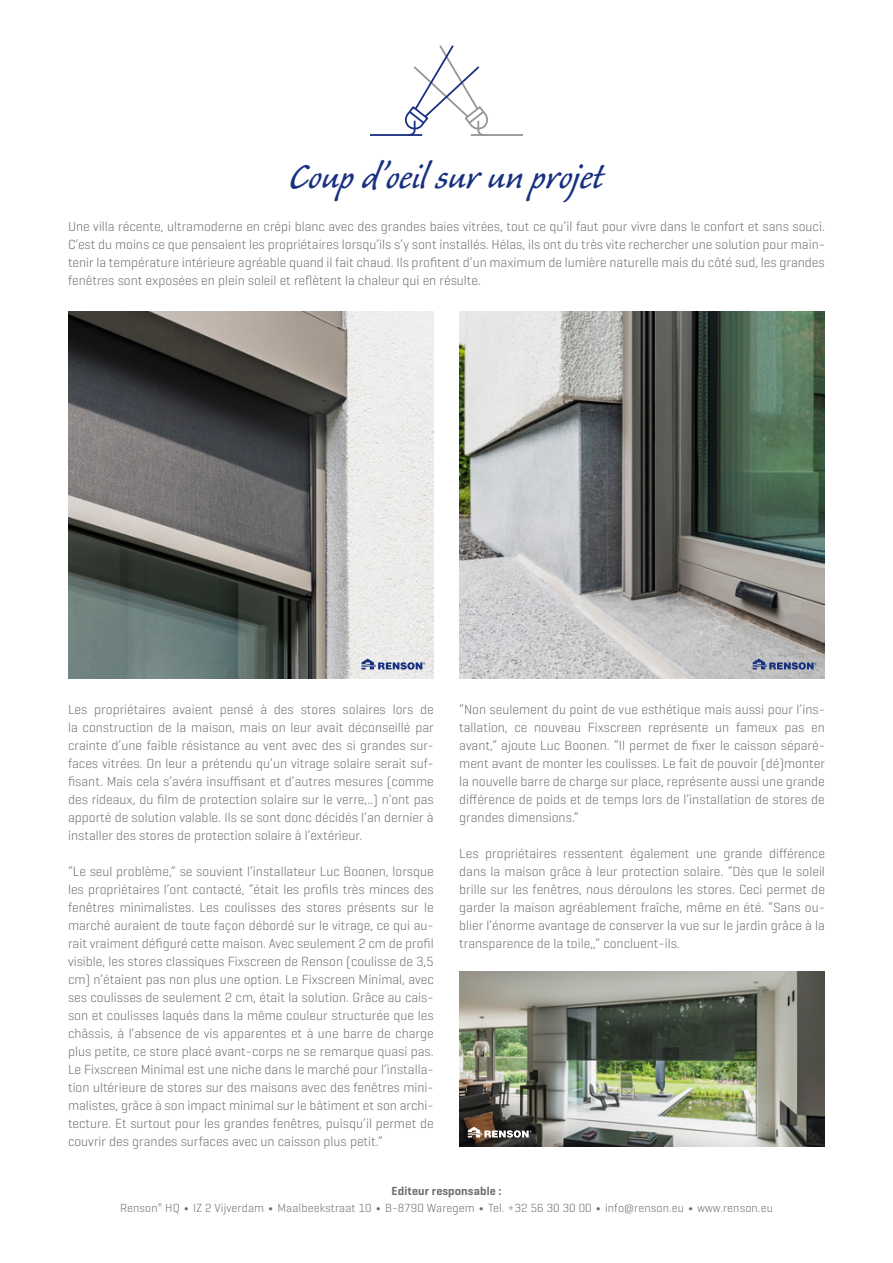
<style>
.page{position:relative;width:893px;height:1263px;background:#fff}
.page>*{position:absolute;margin:0;border:0;box-sizing:border-box;transform-origin:0 0}
.Titel_blauw_light{font:45px "Caliban Std";color:#183181}
.Text_Body{font:300 13.5px/18px "Geogrotesque";color:#6c6d70;text-align:justify}
.Text_Body-2{font:300 12px "Geogrotesque";letter-spacing:.01em;color:#6c6d70}
.Text_Body-3{font:600 12px "Geogrotesque";letter-spacing:.01em;color:#6c6d70}
.s1{font-family:"Helvetica Neue LT Std";font-weight:400;font-size:9px}
</style>
<div class="page">
<img style="left:459px;top:972px;width:366px;height:174px">
<svg style="left:370px;top:45px;width:153px;height:91px"></svg>
<img style="left:459px;top:311px;width:366px;height:367px">
<svg style="left:753px;top:659px;width:63px;height:11px"></svg>
<img style="left:68px;top:311px;width:366px;height:367px">
<svg style="left:361px;top:659px;width:64px;height:11px"></svg>
<svg style="left:468px;top:1127px;width:63px;height:11px"></svg>
<p class="Titel_blauw_light" style="left:289px;top:154px;width:315px">Coup d’oeil sur un projet</p>
<p class="Text_Body" style="left:68px;top:217px;width:758px">Une villa récente, ultramoderne en crépi blanc avec des grandes baies vitrées, tout ce qu’il faut pour vivre dans le confort et sans souci.<br>C’est du moins ce que pensaient les propriétaires lorsqu’ils s’y sont installés. Hélas, ils ont du très vite rechercher une solution pour main&shy;tenir la température intérieure agréable quand il fait chaud. Ils profitent d’un maximum de lumière naturelle mais du côté sud, les grandes fenêtres sont exposées en plein soleil et reflètent la chaleur qui en résulte.</p>
<p class="Text_Body" style="left:68px;top:700px;width:367px">Les propriétaires avaient pensé à des stores solaires lors de la construction de la maison, mais on leur avait déconseillé par crainte d’une faible résistance au vent avec des si grandes sur&shy;faces vitrées. On leur a prétendu qu’un vitrage solaire serait suf&shy;fisant. Mais cela s’avéra insuffisant et d’autres mesures (comme des rideaux, du film de protection solaire sur le verre,..) n’ont pas apporté de solution valable. Ils se sont donc décidés l’an dernier à installer des stores de protection solaire à l’extérieur.</p>
<p class="Text_Body" style="left:68px;top:862px;width:367px">“Le seul problème,” se souvient l’installateur Luc Boonen, lorsque les propriétaires l’ont contacté, “était les profils très minces des fenêtres minimalistes. Les coulisses des stores présents sur le marché auraient de toute façon débordé sur le vitrage, ce qui au&shy;rait vraiment défiguré cette maison. Avec seulement 2 cm de profil visible, les stores classiques Fixscreen de Renson (coulisse de 3,5 cm) n’étaient pas non plus une option. Le Fixscreen Minimal, avec ses coulisses de seulement 2 cm, était la solution. Grâce au cais&shy;son et coulisses laqués dans la même couleur structurée que les châssis, à l’absence de vis apparentes et à une barre de charge plus petite, ce store placé avant-corps ne se remarque quasi pas.<br>Le Fixscreen Minimal est une niche dans le marché pour l’installa&shy;tion ultérieure de stores sur des maisons avec des fenêtres mini&shy;malistes, grâce à son impact minimal sur le bâtiment et son archi&shy;tecture. Et surtout pour les grandes fenêtres, puisqu’il permet de couvrir des grandes surfaces avec un caisson plus petit.”</p>
<p class="Text_Body" style="left:459px;top:700px;width:367px">“Non seulement du point de vue esthétique mais aussi pour l’ins&shy;tallation, ce nouveau Fixscreen représente un fameux pas en avant,” ajoute Luc Boonen. “Il permet de fixer le caisson séparé&shy;ment avant de monter les coulisses. Le fait de pouvoir (dé)monter la nouvelle barre de charge sur place, représente aussi une grande différence de poids et de temps lors de l’installation de stores de grandes dimensions.”</p>
<p class="Text_Body" style="left:459px;top:844px;width:367px">Les propriétaires ressentent également une grande différence dans la maison grâce à leur protection solaire. “Dès que le soleil brille sur les fenêtres, nous déroulons les stores. Ceci permet de garder la maison agréablement fraîche, même en été. “Sans ou&shy;blier l’énorme avantage de conserver la vue sur le jardin grâce à la transparence de la toile,,” concluent-ils.</p>
<p class="Text_Body-3" style="left:392px;top:1184px;width:111px">Editeur responsable :</p>
<p class="Text_Body-2" style="left:120px;top:1200px;width:654px">Renson<sup>®</sup> HQ <span class="s1">•</span> IZ 2 Vijverdam <span class="s1">•</span> Maalbeekstraat 10 <span class="s1">•</span> B-8790 Waregem <span class="s1">•</span> Tel. +32 56 30 30 00 <span class="s1">•</span> info@renson.eu <span class="s1">•</span> www.renson.eu</p>
</div>
